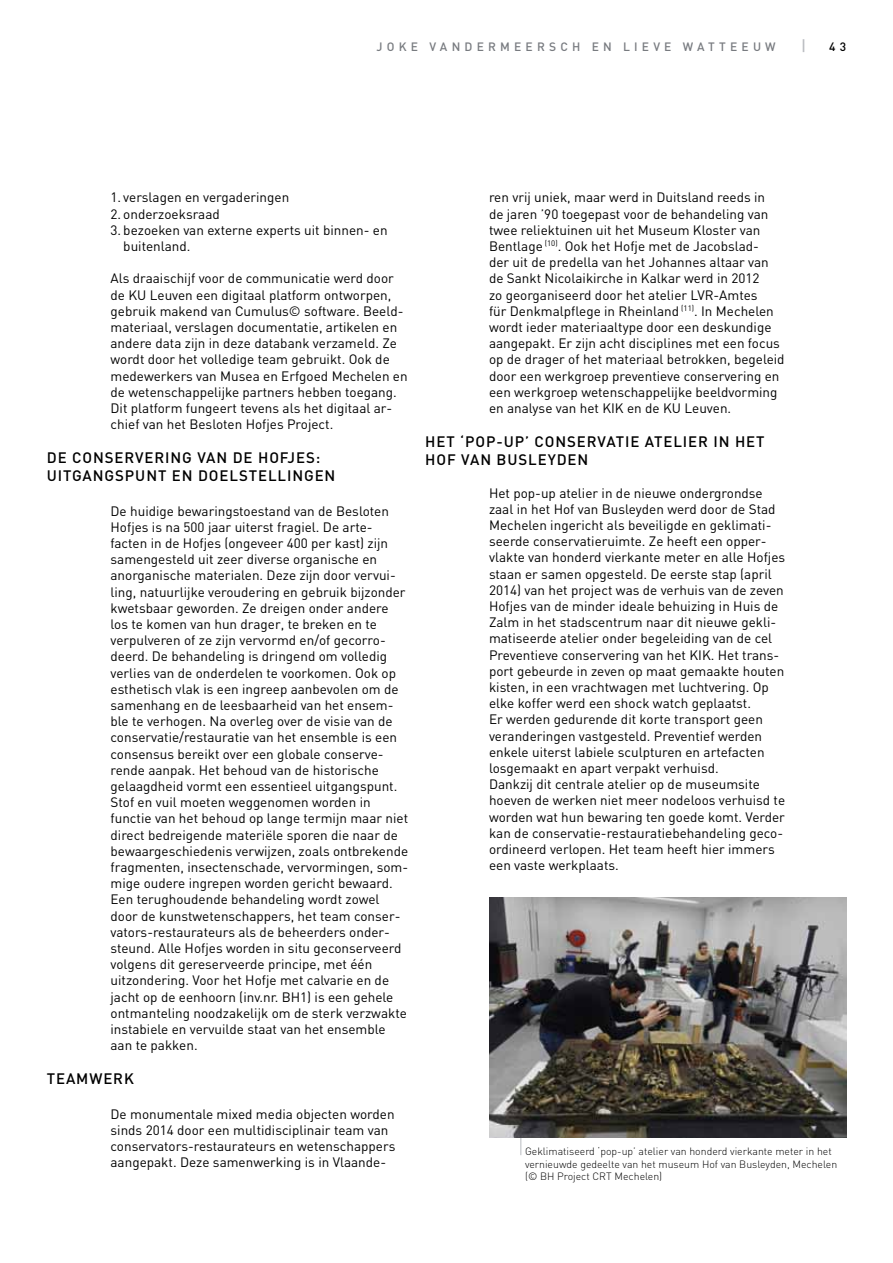
<style>
.page{position:relative;width:893px;height:1263px;background:#fff}
.page>*{position:absolute;margin:0;border:0;box-sizing:border-box;transform-origin:0 0}
.t1{font:500 15px/18px "DIN";letter-spacing:.06em;color:#000}
.t2{font:500 15px "DIN";color:#babcc1}
.t3{font:13.5px/16.2px "DIN";color:#000}
.t4{font:500 12px "DIN";letter-spacing:.35em;color:#787b80}
.t5{font:500 12px "DIN";color:#000}
.t6{font:300 10.5px/12.6px "DIN";color:#000}
</style>
<div class="page">
<svg style="left:520px;top:1138px;width:1px;height:17px"></svg>
<img style="left:490px;top:897px;width:356px;height:241px">
<p class="t4" style="left:377px;top:39px;width:401px">JOKE VANDERMEERSCH EN LIEVE WATTEEUW</p>
<p class="t2" style="left:801px;top:36px;width:7px">|</p>
<p class="t5" style="left:829px;top:39px;width:18px">4 3</p>
<p class="t3" style="left:111px;top:189px;width:180px">1. verslagen en vergaderingen</p>
<p class="t3" style="left:111px;top:205px;width:111px">2. onderzoeksraad</p>
<p class="t3" style="left:123px;top:221px;width:266px;text-indent:-13px">3. bezoeken van externe experts uit binnen- en buitenland.</p>
<p class="t3" style="left:111px;top:270px;width:299px">Als draaischijf voor de communicatie werd door de KU Leuven een digitaal platform ontworpen, gebruik makend van Cumulus© software. Beeld&shy;materiaal, verslagen documentatie, artikelen en andere data zijn in deze databank verzameld. Ze wordt door het volledige team gebruikt. Ook de medewerkers van Musea en Erfgoed Mechelen en de wetenschappelijke partners hebben toegang.<br>Dit platform fungeert tevens als het digitaal ar&shy;chief van het Besloten Hofjes Project.</p>
<p class="t1" style="left:47px;top:448px;width:290px">DE CONSERVERING VAN DE HOFJES:<br>UITGANGSPUNT EN DOELSTELLINGEN</p>
<p class="t3" style="left:111px;top:502px;width:299px">De huidige bewaringstoestand van de Besloten Hofjes is na 500 jaar uiterst fragiel. De arte&shy;facten in de Hofjes (ongeveer 400 per kast) zijn samengesteld uit zeer diverse organische en anorganische materialen. Deze zijn door vervui&shy;ling, natuurlijke veroudering en gebruik bijzonder kwetsbaar geworden. Ze dreigen onder andere los te komen van hun drager, te breken en te verpulveren of ze zijn vervormd en/of gecorro&shy;deerd. De behandeling is dringend om volledig verlies van de onderdelen te voorkomen. Ook op esthetisch vlak is een ingreep aanbevolen om de samenhang en de leesbaarheid van het ensem&shy;ble te verhogen. Na overleg over de visie van de conservatie/restauratie van het ensemble is een consensus bereikt over een globale conserve&shy;rende aanpak. Het behoud van de historische gelaagdheid vormt een essentieel uitgangspunt.<br>Stof en vuil moeten weggenomen worden in functie van het behoud op lange termijn maar niet direct bedreigende materiële sporen die naar de bewaargeschiedenis verwijzen, zoals ontbrekende fragmenten, insectenschade, vervormingen, som&shy;mige oudere ingrepen worden gericht bewaard.<br>Een terughoudende behandeling wordt zowel door de kunstwetenschappers, het team conser&shy;vators-restaurateurs als de beheerders onder&shy;steund. Alle Hofjes worden in situ geconserveerd volgens dit gereserveerde principe, met één uitzondering. Voor het Hofje met calvarie en de jacht op de eenhoorn (inv.nr. BH1) is een gehele ontmanteling noodzakelijk om de sterk verzwakte instabiele en vervuilde staat van het ensemble aan te pakken.</p>
<p class="t1" style="left:47px;top:1069px;width:89px">TEAMWERK</p>
<p class="t3" style="left:111px;top:1105px;width:286px">De monumentale mixed media objecten worden sinds 2014 door een multidisciplinair team van conservators-restaurateurs en wetenschappers aangepakt. Deze samenwerking is in Vlaande-</p>
<p class="t3" style="left:489px;top:189px;width:297px">ren vrij uniek, maar werd in Duitsland reeds in<br>de jaren ’90 toegepast voor de behandeling van twee reliektuinen uit het Museum Kloster van Bentlage <sup>(10)</sup>. Ook het Hofje met de Jacobslad-<br>der uit de predella van het Johannes altaar van de Sankt Nicolaikirche in Kalkar werd in 2012<br>zo georganiseerd door het atelier LVR-Amtes<br>für Denkmalpflege in Rheinland <sup>(11)</sup>. In Mechelen wordt ieder materiaaltype door een deskundige aangepakt. Er zijn acht disciplines met een focus op de drager of het materiaal betrokken, begeleid door een werkgroep preventieve conservering en een werkgroep wetenschappelijke beeldvorming en analyse van het KIK en de KU Leuven.</p>
<p class="t1" style="left:425px;top:432px;width:341px">HET ‘POP-UP’ CONSERVATIE ATELIER IN HET<br>HOF VAN BUSLEYDEN</p>
<p class="t3" style="left:489px;top:484px;width:298px">Het pop-up atelier in de nieuwe ondergrondse zaal in het Hof van Busleyden werd door de Stad Mechelen ingericht als beveiligde en geklimati&shy;seerde conservatieruimte. Ze heeft een opper&shy;vlakte van honderd vierkante meter en alle Hofjes staan er samen opgesteld. De eerste stap (april 2014) van het project was de verhuis van de zeven Hofjes van de minder ideale behuizing in Huis de Zalm in het stadscentrum naar dit nieuwe gekli&shy;matiseerde atelier onder begeleiding van de cel Preventieve conservering van het KIK. Het trans&shy;port gebeurde in zeven op maat gemaakte houten kisten, in een vrachtwagen met luchtvering. Op elke koffer werd een shock watch geplaatst.<br>Er werden gedurende dit korte transport geen veranderingen vastgesteld. Preventief werden enkele uiterst labiele sculpturen en artefacten losgemaakt en apart verpakt verhuisd.<br>Dankzij dit centrale atelier op de museumsite hoeven de werken niet meer nodeloos verhuisd te worden wat hun bewaring ten goede komt. Verder kan de conservatie-restauratiebehandeling geco&shy;ördineerd verlopen. Het team heeft hier immers een vaste werkplaats.</p>
<p class="t6" style="left:525px;top:1145px;width:314px">Geklimatiseerd ‘pop-up’ atelier van honderd vierkante meter in het vernieuwde gedeelte van het museum Hof van Busleyden, Mechelen (© BH Project CRT Mechelen)</p>
</div>
